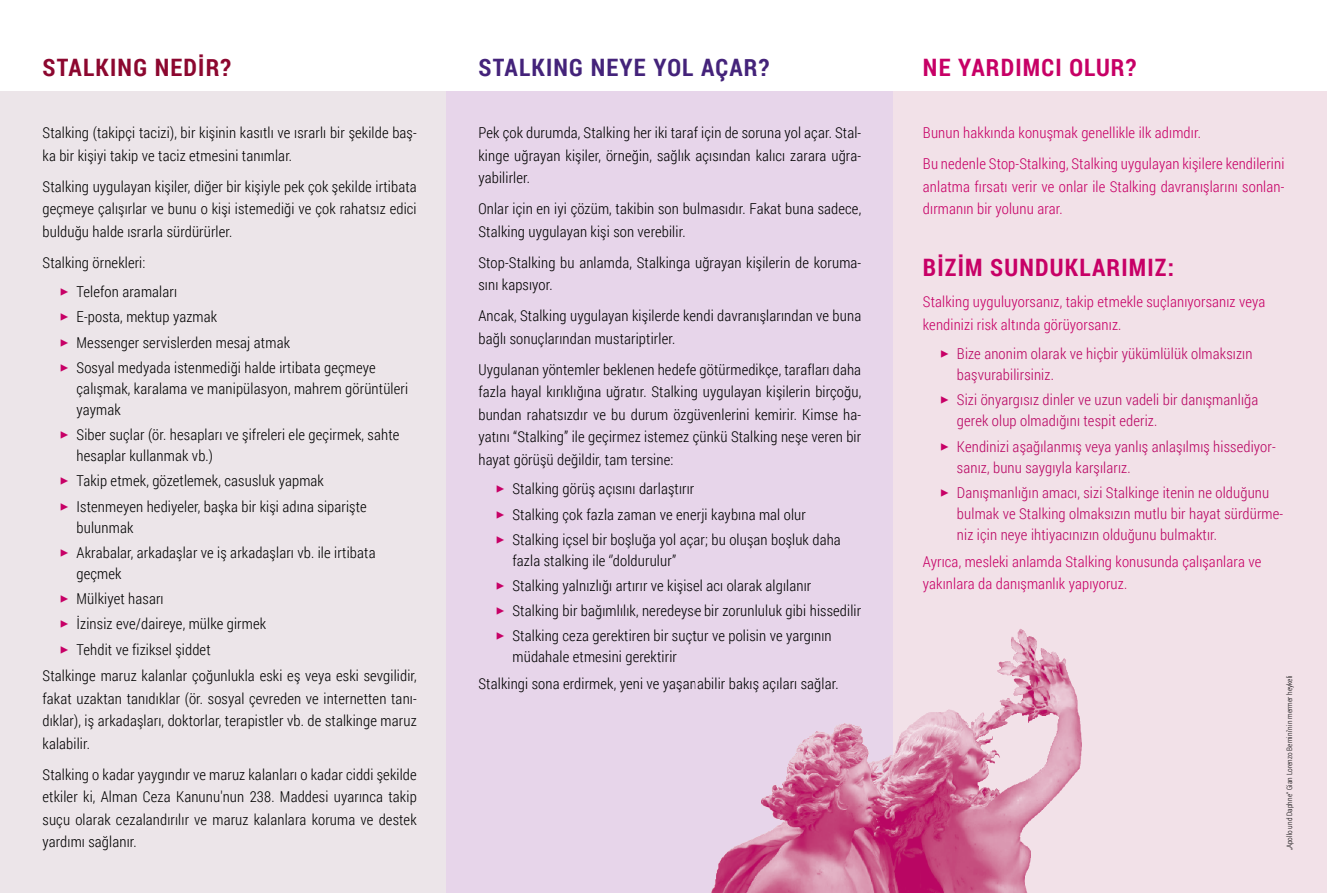
<style>
.page{position:relative;width:1327px;height:893px;background:#fff}
.page>*{position:absolute;margin:0;border:0;box-sizing:border-box;transform-origin:0 0}
.t1{font:700 24px "Roboto Condensed";letter-spacing:.05em;color:#c70066}
.t2{font:700 24px "Roboto Condensed";letter-spacing:.05em;color:#44237a}
.t3{font:700 24px "Roboto Condensed";letter-spacing:.05em;color:#8c072f}
.t4{font:300 15px/22.5px "Roboto Condensed";letter-spacing:.01em;color:#000}
.t5{font:300 15px/21px "Roboto Condensed";letter-spacing:.01em;color:#b90663}
.t6{font:300 15px/22.5px "Roboto Condensed";letter-spacing:.01em;color:#c70066}
.t7{font:300 7.5px "Roboto Condensed";letter-spacing:.01em;color:#000}
.s1{color:#c70066}
</style>
<div class="page">
<div style="left:0;top:91px;width:446px;height:802px;background:#ece5e9"></div>
<div style="left:446px;top:91px;width:447px;height:802px;background:#e7d5ea"></div>
<div style="left:893px;top:91px;width:434px;height:802px;background:#f2e1e8"></div>
<img style="left:711px;top:629px;width:371px;height:264px">
<h1 class="t3" style="left:43px;top:51px;width:190px">STALKING NEDİR?</h1>
<p class="t4" style="left:43px;top:121px;width:376px">Stalking (takipçi tacizi), bir kişinin kasıtlı ve ısrarlı bir şekilde baş&shy;ka bir kişiyi takip ve taciz etmesini tanımlar.</p>
<p class="t4" style="left:43px;top:175px;width:376px;text-align:justify">Stalking uygulayan kişiler, diğer bir kişiyle pek çok şekilde irtibata geçmeye çalışırlar ve bunu o kişi istemediği ve çok rahatsız edici bulduğu halde ısrarla sürdürürler.</p>
<p class="t4" style="left:43px;top:251px;width:104px">Stalking örnekleri:</p>
<p class="t4" style="left:60px;top:280px;width:119px"><span class="s1">✓</span> Telefon aramaları</p>
<p class="t4" style="left:60px;top:305px;width:159px"><span class="s1">✓</span> E-posta, mektup yazmak</p>
<p class="t4" style="left:60px;top:331px;width:232px"><span class="s1">✓</span> Messenger servislerden mesaj atmak</p>
<p class="t4" style="left:77px;top:357px;width:333px;line-height:21px;text-indent:-17px"><span class="s1">✓</span> Sosyal medyada istenmediği halde irtibata geçmeye çalışmak, karalama ve manipülasyon, mahrem görüntüleri yaymak</p>
<p class="t4" style="left:77px;top:424px;width:324px;line-height:21px;text-indent:-17px"><span class="s1">✓</span> Siber suçlar (ör. hesapları ve şifreleri ele geçirmek, sahte hesaplar kullanmak vb.)</p>
<p class="t4" style="left:60px;top:469px;width:266px"><span class="s1">✓</span> Takip etmek, gözetlemek, casusluk yapmak</p>
<p class="t4" style="left:77px;top:495px;width:292px;line-height:21px;text-indent:-17px"><span class="s1">✓</span> Istenmeyen hediyeler, başka bir kişi adına siparişte bulunmak</p>
<p class="t4" style="left:77px;top:542px;width:300px;line-height:21px;text-indent:-17px"><span class="s1">✓</span> Akrabalar, arkadaşlar ve iş arkadaşları vb. ile irtibata geçmek</p>
<p class="t4" style="left:60px;top:587px;width:106px"><span class="s1">✓</span> Mülkiyet hasarı</p>
<p class="t4" style="left:60px;top:612px;width:208px"><span class="s1">✓</span> İzinsiz eve/daireye, mülke girmek</p>
<p class="t4" style="left:43px;top:635px;width:376px;line-height:26.7px;text-indent:17px"><span class="s1">✓</span> Tehdit ve fiziksel şiddet<br>Stalkinge maruz kalanlar çoğunlukla eski eş veya eski sevgilidir,</p>
<p class="t4" style="left:43px;top:687px;width:376px;text-align:justify">fakat uzaktan tanıdıklar (ör. sosyal çevreden ve internetten tanı&shy;dıklar), iş arkadaşları, doktorlar, terapistler vb. de stalkinge maruz kalabilir.</p>
<p class="t4" style="left:43px;top:763px;width:376px;text-align:justify">Stalking o kadar yaygındır ve maruz kalanları o kadar ciddi şekilde etkiler ki, Alman Ceza Kanunu'nun 238. Maddesi uyarınca takip suçu olarak cezalandırılır ve maruz kalanlara koruma ve destek yardımı sağlanır.</p>
<h1 class="t2" style="left:478px;top:51px;width:292px">STALKING NEYE YOL AÇAR?</h1>
<p class="t4" style="left:478px;top:121px;width:384px;text-align:justify">Pek çok durumda, Stalking her iki taraf için de soruna yol açar. Stal&shy;kinge uğrayan kişiler, örneğin, sağlık açısından kalıcı zarara uğra&shy;yabilirler.</p>
<p class="t4" style="left:478px;top:197px;width:384px">Onlar için en iyi çözüm, takibin son bulmasıdır. Fakat buna sadece,<br>Stalking uygulayan kişi son verebilir.</p>
<p class="t4" style="left:478px;top:251px;width:384px">Stop-Stalking bu anlamda, Stalkinga uğrayan kişilerin de koruma&shy;sını kapsıyor.</p>
<p class="t4" style="left:478px;top:304px;width:384px">Ancak, Stalking uygulayan kişilerde kendi davranışlarından ve buna bağlı sonuçlarından mustariptirler.</p>
<p class="t4" style="left:478px;top:358px;width:384px;text-align:justify">Uygulanan yöntemler beklenen hedefe götürmedikçe, tarafları daha fazla hayal kırıklığına uğratır. Stalking uygulayan kişilerin birçoğu, bundan rahatsızdır ve bu durum özgüvenlerini kemirir. Kimse ha&shy;yatını “Stalking” ile geçirmez istemez çünkü Stalking neşe veren bir hayat görüşü değildir, tam tersine:</p>
<p class="t4" style="left:495px;top:477px;width:200px"><span class="s1">✓</span> Stalking görüş açısını darlaştırır</p>
<p class="t4" style="left:495px;top:502px;width:312px"><span class="s1">✓</span> Stalking çok fazla zaman ve enerji kaybına mal olur</p>
<p class="t4" style="left:512px;top:528px;width:330px;line-height:21px;text-indent:-17px"><span class="s1">✓</span> Stalking içsel bir boşluğa yol açar; bu oluşan boşluk daha fazla stalking ile ‘’doldurulur’’</p>
<p class="t4" style="left:495px;top:574px;width:317px"><span class="s1">✓</span> Stalking yalnızlığı artırır ve kişisel acı olarak algılanır</p>
<p class="t4" style="left:495px;top:599px;width:367px"><span class="s1">✓</span> Stalking bir bağımlılık, neredeyse bir zorunluluk gibi hissedilir</p>
<p class="t4" style="left:512px;top:625px;width:321px;line-height:21px;text-indent:-17px"><span class="s1">✓</span> Stalking ceza gerektiren bir suçtur ve polisin ve yargının müdahale etmesini gerektirir</p>
<p class="t4" style="left:478px;top:672px;width:362px">Stalkingi sona erdirmek, yeni ve yaşanabilir bakış açıları sağlar.</p>
<h1 class="t1" style="left:923px;top:51px;width:215px">NE YARDIMCI OLUR?</h1>
<p class="t6" style="left:923px;top:117px;width:363px;line-height:31px">Bunun hakkında konuşmak genellikle ilk adımdır.<br>Bu nedenle Stop-Stalking, Stalking uygulayan kişilere kendilerini</p>
<p class="t6" style="left:923px;top:175px;width:363px">anlatma fırsatı verir ve onlar ile Stalking davranışlarını sonlan&shy;dırmanın bir yolunu arar.</p>
<h1 class="t1" style="left:923px;top:251px;width:253px">BİZİM SUNDUKLARIMIZ:</h1>
<p class="t6" style="left:923px;top:290px;width:344px">Stalking uyguluyorsanız, takip etmekle suçlanıyorsanız veya kendinizi risk altında görüyorsanız.</p>
<p class="t5" style="left:957px;top:343px;width:297px;text-indent:-17px"><span class="s1">✓</span> Bize anonim olarak ve hiçbir yükümlülük olmaksızın başvurabilirsiniz.</p>
<p class="t5" style="left:957px;top:389px;width:303px;text-indent:-17px"><span class="s1">✓</span> Sizi önyargısız dinler ve uzun vadeli bir danışmanlığa gerek olup olmadığını tespit ederiz.</p>
<p class="t5" style="left:957px;top:435px;width:320px;text-indent:-17px"><span class="s1">✓</span> Kendinizi aşağılanmış veya yanlış anlaşılmış hissediyor&shy;sanız, bunu saygıyla karşılarız.</p>
<p class="t5" style="left:957px;top:482px;width:328px;text-indent:-17px"><span class="s1">✓</span> Danışmanlığın amacı, sizi Stalkinge itenin ne olduğunu bulmak ve Stalking olmaksızın mutlu bir hayat sürdürme&shy;niz için neye ihtiyacınızın olduğunu bulmaktır.</p>
<p class="t6" style="left:923px;top:550px;width:340px">Ayrıca, mesleki anlamda Stalking konusunda çalışanlara ve yakınlara da danışmanlık yapıyoruz.</p>
<p class="t7" style="left:1284px;top:850px;width:177px;rotate:-90deg">„Apollo und Daphne“ Gian Lorenzo Bernini'nin mermer heykeli</p>
</div>
